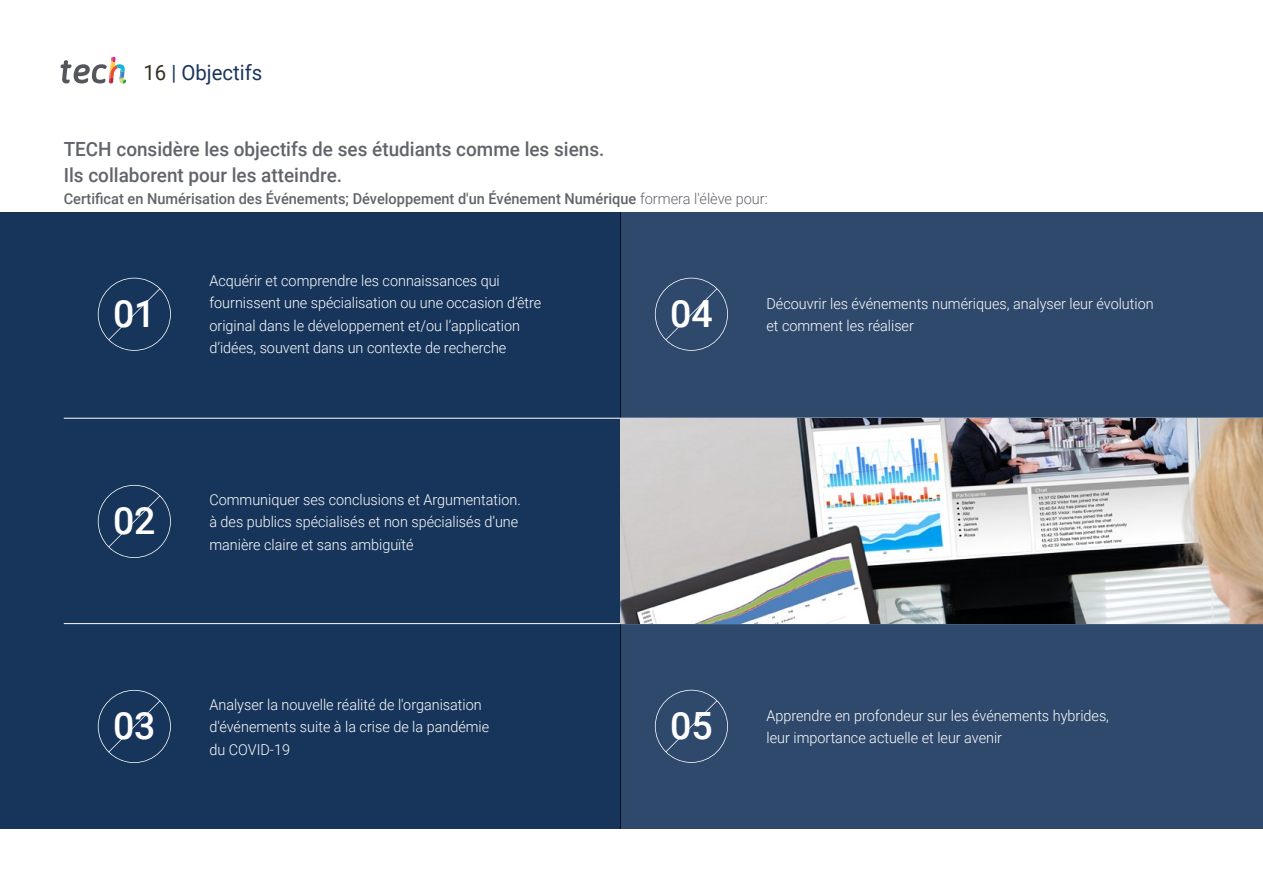
<style>
.page{position:relative;width:1263px;height:893px;background:#fff}
.page>*{position:absolute;margin:0;border:0;box-sizing:border-box;transform-origin:0 0}
.t1{font:500 37.5px "Roboto";color:#fff}
.t2{font:21px "Roboto";color:#1a355c}
.t3{font:500 19.5px/25.5px "Roboto";color:#61646a}
.t4{font:300 15px/22.5px "Roboto";color:#fff;scale:.96 1}
.t5{font:500 15px "Roboto";color:#61646a}
.s1{color:#312e20}
.s2{font-weight:300}
</style>
<div class="page">
<svg style="left:61px;top:57px;width:65px;height:27px"></svg>
<div style="left:0;top:213px;width:621px;height:616px;background:#17355b"></div>
<div style="left:621px;top:213px;width:642px;height:616px;background:#2e496b"></div>
<svg style="left:98px;top:278px;width:73px;height:73px"></svg>
<svg style="left:98px;top:485px;width:73px;height:73px"></svg>
<svg style="left:98px;top:690px;width:73px;height:73px"></svg>
<hr style="left:64px;top:418px;width:1199px;height:1px;background:#fff">
<hr style="left:64px;top:623px;width:1199px;height:1px;background:#fff">
<img style="left:621px;top:418px;width:642px;height:206px">
<svg style="left:655px;top:690px;width:73px;height:73px"></svg>
<svg style="left:655px;top:278px;width:73px;height:73px"></svg>
<h2 class="t2" style="left:144px;top:57px;width:120px"><span class="s1">16</span> | Objectifs</h2>
<h3 class="t3" style="left:64px;top:136px;width:542px">TECH considère les objectifs de ses étudiants comme les siens.<br>Ils collaborent pour les atteindre.</h3>
<p class="t5" style="left:64px;top:188px;width:705px">Certificat en Numérisation des Événements; Développement d'un Événement Numérique <span class="s2">formera l'élève pour:</span></p>
<h1 class="t1" style="left:113px;top:287px;width:44px">01</h1>
<h1 class="t1" style="left:113px;top:494px;width:44px">02</h1>
<p class="t4" style="left:209px;top:269px;width:347px">Acquérir et comprendre les connaissances qui fournissent une spécialisation ou une occasion d’être original dans le développement et/ou l’application d’idées, souvent dans un contexte de recherche</p>
<p class="t4" style="left:209px;top:487px;width:326px">Communiquer ses conclusions et Argumentation. à des publics spécialisés et non spécialisés d’une manière claire et sans ambiguïté</p>
<h1 class="t1" style="left:670px;top:287px;width:44px">04</h1>
<p class="t4" style="left:766px;top:291px;width:405px">Découvrir les événements numériques, analyser leur évolution et comment les réaliser</p>
<p class="t4" style="left:209px;top:693px;width:293px">Analyser la nouvelle réalité de l'organisation d'événements suite à la crise de la pandémie du COVID-19</p>
<h1 class="t1" style="left:113px;top:699px;width:44px">03</h1>
<p class="t4" style="left:766px;top:703px;width:358px">Apprendre en profondeur sur les événements hybrides, leur importance actuelle et leur avenir</p>
<h1 class="t1" style="left:670px;top:699px;width:44px">05</h1>
</div>
